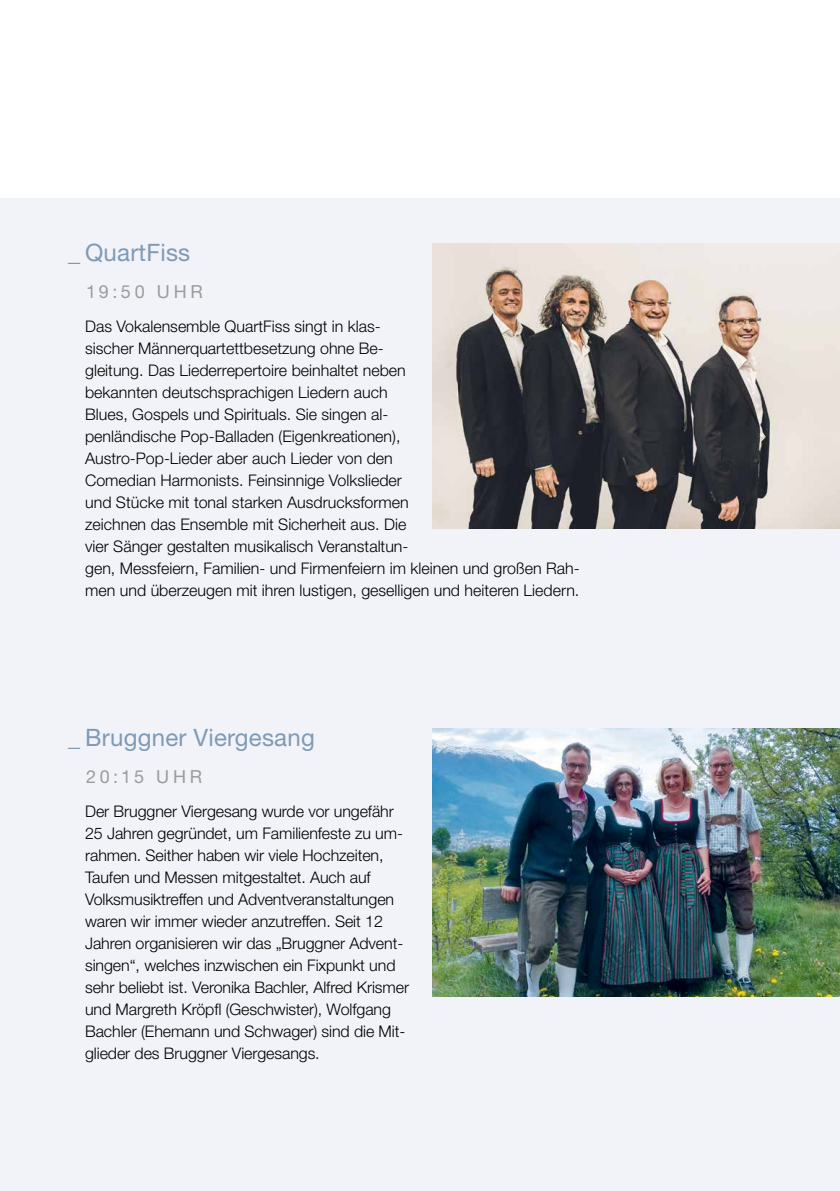
<style>
.page{position:relative;width:840px;height:1191px;background:#fff}
.page>*{position:absolute;margin:0;border:0;box-sizing:border-box;transform-origin:0 0}
.t1{font:24px "Helvetica Neue LT Std";letter-spacing:.01em;color:#7f9ab5}
.t2{font:18px "Helvetica Neue LT Std";letter-spacing:.205em;color:#9c9c9d}
.t3{font:300 16px/22px "Helvetica Neue LT Std";color:#000}
</style>
<div class="page">
<div style="left:0;top:198px;width:839px;height:993px;background:#f1f3f8"></div>
<img style="left:432px;top:244px;width:407px;height:284px">
<img style="left:432px;top:729px;width:407px;height:267px">
<h1 class="t1" style="left:68px;top:238px;width:124px">_ QuartFiss</h1>
<p class="t2" style="left:86px;top:281px;width:118px">19:50 UHR</p>
<p class="t3" style="left:85px;top:315px;width:495px">Das Vokalensemble QuartFiss singt in klas-<br>sischer Männerquartettbesetzung ohne Be-<br>gleitung. Das Liederrepertoire beinhaltet neben<br>bekannten deutschsprachigen Liedern auch<br>Blues, Gospels und Spirituals. Sie singen al-<br>penländische Pop-Balladen (Eigenkreationen),<br>Austro-Pop-Lieder aber auch Lieder von den<br>Comedian Harmonists. Feinsinnige Volkslieder<br>und Stücke mit tonal starken Ausdrucksformen<br>zeichnen das Ensemble mit Sicherheit aus. Die<br>vier Sänger gestalten musikalisch Veranstaltun-<br>gen, Messfeiern, Familien- und Firmenfeiern im kleinen und großen Rah&shy;men und überzeugen mit ihren lustigen, geselligen und heiteren Liedern.</p>
<h1 class="t1" style="left:68px;top:723px;width:248px">_ Bruggner Viergesang</h1>
<p class="t2" style="left:86px;top:766px;width:117px">20:15 UHR</p>
<p class="t3" style="left:85px;top:799px;width:325px">Der Bruggner Viergesang wurde vor ungefähr 25 Jahren gegründet, um Familienfeste zu um&shy;rahmen. Seither haben wir viele Hochzeiten, Taufen und Messen mitgestaltet. Auch auf Volksmusiktreffen und Adventveranstaltungen waren wir immer wieder anzutreffen. Seit 12<br>Jahren organisieren wir das „Bruggner Advent&shy;singen“, welches inzwischen ein Fixpunkt und sehr beliebt ist. Veronika Bachler, Alfred Krismer und Margreth Kröpfl (Geschwister), Wolfgang Bachler (Ehemann und Schwager) sind die Mit&shy;glieder des Bruggner Viergesangs.</p>
</div>
